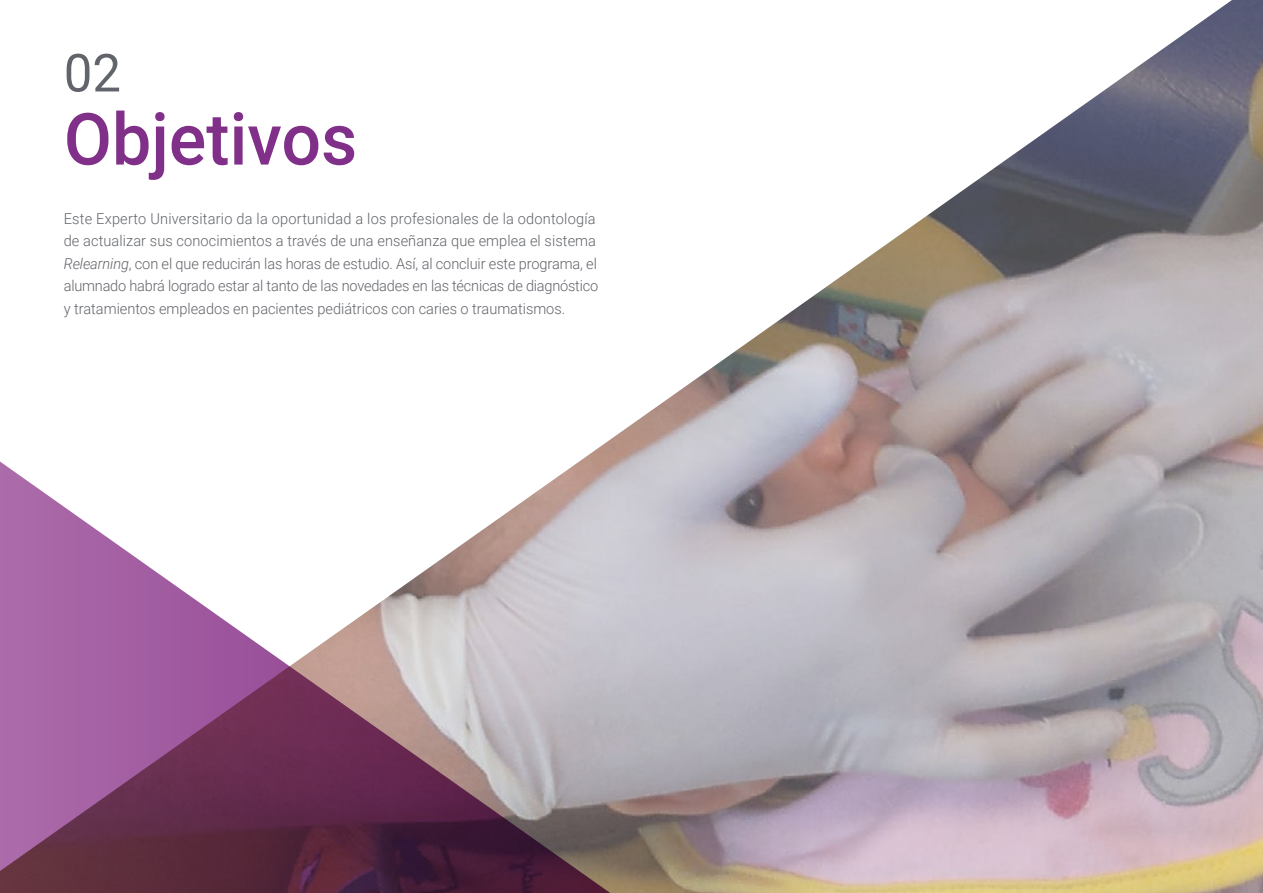
<style>
.page{position:relative;width:1263px;height:893px;background:#fff}
.page>*{position:absolute;margin:0;border:0;box-sizing:border-box;transform-origin:0 0}
.t1{font:500 72px "Roboto";color:#813089}
.t2{font:52.5px "Roboto";color:#61646a}
.t3{font:300 15px/22.5px "Roboto";color:#61646a}
.s1{font-style:italic}
</style>
<div class="page">
<img style="left:601px;top:0;width:662px;height:893px">
<svg style="left:0;top:446px;width:640px;height:447px"></svg>
<h2 class="t2" style="left:64px;top:36px;width:59px">02</h2>
<h1 class="t1" style="left:64px;top:89px;width:295px">Objetivos</h1>
<p class="t3" style="left:64px;top:207px;width:536px">Este Experto Universitario da la oportunidad a los profesionales de la odontología de actualizar sus conocimientos a través de una enseñanza que emplea el sistema <span class="s1">Relearning</span>, con el que reducirán las horas de estudio. Así, al concluir este programa, el alumnado habrá logrado estar al tanto de las novedades en las técnicas de diagnóstico y tratamientos empleados en pacientes pediátricos con caries o traumatismos.</p>
</div>
